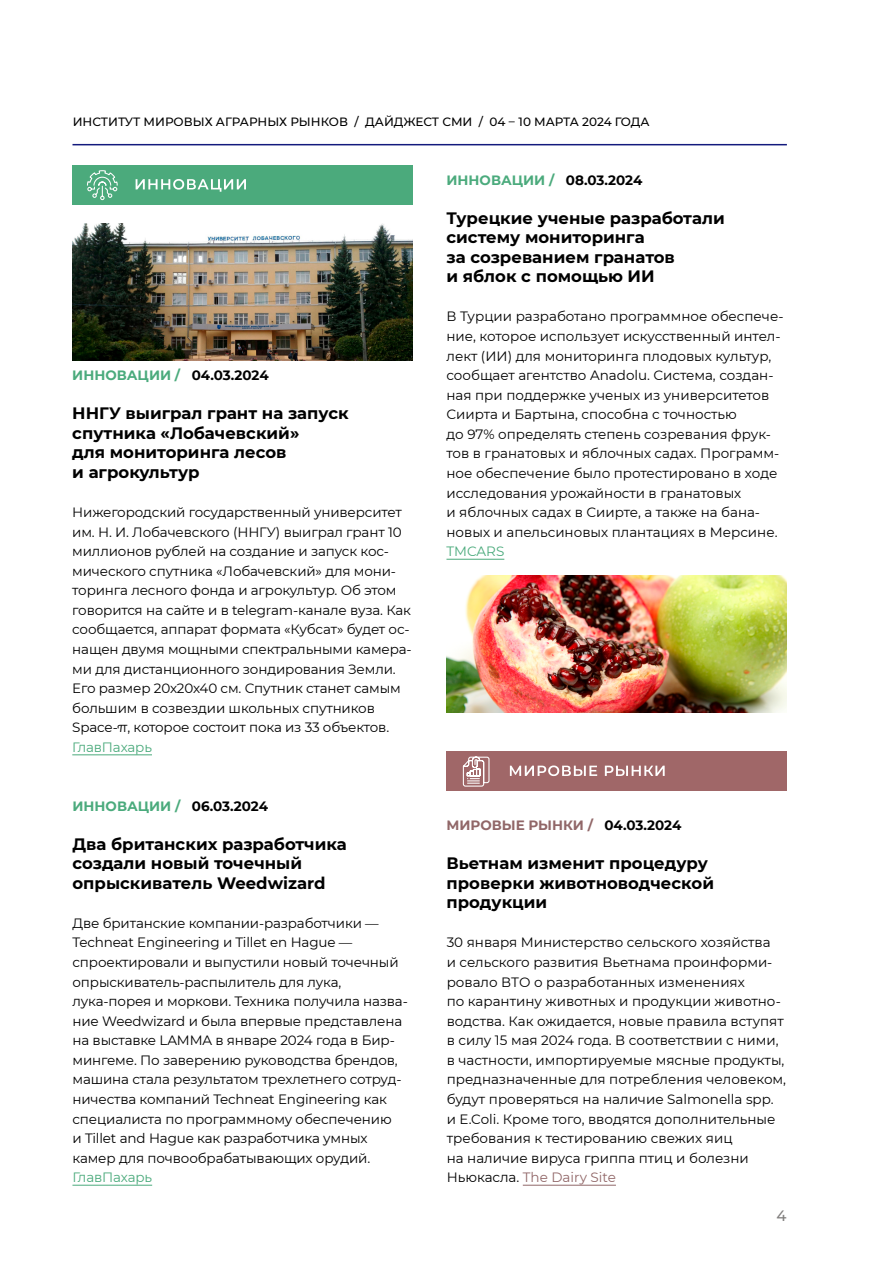
<style>
.page{position:relative;width:893px;height:1263px;background:#fff}
.page>*{position:absolute;margin:0;border:0;box-sizing:border-box;transform-origin:0 0}
.Заголовок_новости{font:700 16.5px/19.5px "Montserrat";color:#000}
.t1{font:500 15px "Montserrat";color:#817f7e}
.основной_текст{font:13.5px/19.5px "Montserrat";letter-spacing:-.01em;color:#000}
.даты_и_разделы{font:700 13.5px "Montserrat";color:#000}
.даты_и_разделы-2{font:700 13.5px "Montserrat";color:#916768}
.Дайджест_росс_сми{font:500 12px "Montserrat";color:#000}
.s1{color:#4baa7c}
.s2{color:#4bab7d}
.s3{color:#000}
.s4{color:#916768}
</style>
<div class="page">
<hr style="left:72px;top:144px;width:715px;height:1px;background:#131a7d">
<hr style="left:446px;top:559px;width:58px;height:1px;background:#4baa7c">
<hr style="left:72px;top:1185px;width:80px;height:1px;background:#4baa7c">
<img style="left:447px;top:576px;width:340px;height:137px">
<img style="left:72px;top:224px;width:341px;height:137px">
<hr style="left:72px;top:754px;width:80px;height:1px;background:#4baa7c">
<div style="left:72px;top:165px;width:340px;height:39px;background:#4baa7c"></div>
<svg style="left:136px;top:179px;width:110px;height:13px"></svg>
<svg style="left:87px;top:170px;width:31px;height:31px"></svg>
<hr style="left:523px;top:1185px;width:93px;height:1px;background:#916768">
<div style="left:446px;top:752px;width:341px;height:39px;background:#a06768"></div>
<svg style="left:510px;top:765px;width:87px;height:11px"></svg>
<svg style="left:605px;top:766px;width:60px;height:10px"></svg>
<svg style="left:462px;top:756px;width:28px;height:31px"></svg>
<p class="Дайджест_росс_сми" style="left:73px;top:113px;width:578px">ИНСТИТУТ МИРОВЫХ АГРАРНЫХ РЫНКОВ / ДАЙДЖЕСТ СМИ / 04 – 10 МАРТА 2024 ГОДА</p>
<p class="даты_и_разделы" style="left:446px;top:170px;width:197px"><span class="s1">ИН</span><span class="s2">НОВАЦ</span><span class="s1">ИИ /</span> 08.03.2024</p>
<p class="даты_и_разделы" style="left:72px;top:366px;width:198px"><span class="s1">ИН</span><span class="s2">НОВАЦ</span><span class="s1">ИИ /</span> 04.03.2024</p>
<p class="Заголовок_новости" style="left:72px;top:403px;width:278px">ННГУ выиграл грант на запуск спутника «Лобачевский»<br>для мониторинга лесов<br>и агрокультур</p>
<p class="основной_текст" style="left:72px;top:502px;width:341px">Нижегородский государственный университет им. Н. И. Лобачевского (ННГУ) выиграл грант 10 миллионов рублей на создание и запуск кос&shy;мического спутника «Лобачевский» для мони&shy;торинга лесного фонда и агрокультур. Об этом говорится на сайте и в telegram-канале вуза. Как сообщается, аппарат формата «Кубсат» будет ос&shy;нащен двумя мощными спектральными камера&shy;ми для дистанционного зондирования Земли.<br>Его размер 20х20х40 см. Спутник станет самым большим в созвездии школьных спутников Space-π, которое состоит пока из 33 объектов.<br><span class="s1">ГлавПахарь</span></p>
<p class="даты_и_разделы" style="left:72px;top:796px;width:197px"><span class="s1">ИН</span><span class="s2">НОВАЦ</span><span class="s1">ИИ /</span> 06.03.2024</p>
<p class="Заголовок_новости" style="left:72px;top:833px;width:276px">Два британских разработчика создали новый точечный опрыскиватель Weedwizard</p>
<p class="основной_текст" style="left:72px;top:913px;width:337px">Две британские компании-разработчики — Techneat Engineering и Tillet en Hague — спроектировали и выпустили новый точечный опрыскиватель-распылитель для лука, лука-порея и моркови. Техника получила назва&shy;ние Weedwizard и была впервые представлена на выставке LAMMA в январе 2024 года в Бир&shy;мингеме. По заверению руководства брендов, машина стала результатом трехлетнего сотруд&shy;ничества компаний Techneat Engineering как специалиста по программному обеспечению<br>и Tillet and Hague как разработчика умных камер для почвообрабатывающих орудий.<br><span class="s1">ГлавПахарь</span></p>
<p class="Заголовок_новости" style="left:446px;top:207px;width:280px">Турецкие ученые разработали систему мониторинга<br>за созреванием гранатов<br>и яблок с помощью ИИ</p>
<p class="основной_текст" style="left:446px;top:306px;width:339px">В Турции разработано программное обеспече&shy;ние, которое использует искусственный интел&shy;лект (ИИ) для мониторинга плодовых культур, сообщает агентство Anadolu. Система, создан&shy;ная при поддержке ученых из университетов Сиирта и Бартына, способна с точностью<br>до 97% определять степень созревания фрук&shy;тов в гранатовых и яблочных садах. Программ&shy;ное обеспечение было протестировано в ходе исследования урожайности в гранатовых<br>и яблочных садах в Сиирте, а также на бана&shy;новых и апельсиновых плантациях в Мерсине.<br><span class="s1">TMCARS</span></p>
<p class="даты_и_разделы-2" style="left:447px;top:815px;width:236px">МИРОВЫЕ РЫНКИ / <span class="s3">04.03.2024</span></p>
<p class="Заголовок_новости" style="left:447px;top:853px;width:269px">Вьетнам изменит процедуру проверки животноводческой продукции</p>
<p class="основной_текст" style="left:447px;top:932px;width:341px">30 января Министерство сельского хозяйства<br>и сельского развития Вьетнама проинформи&shy;ровало ВТО о разработанных изменениях<br>по карантину животных и продукции животно&shy;водства. Как ожидается, новые правила вступят в силу 15 мая 2024 года. В соответствии с ними, в частности, импортируемые мясные продукты, предназначенные для потребления человеком, будут проверяться на наличие Salmonella spp. и E.Coli. Кроме того, вводятся дополнительные требования к тестированию свежих яиц<br>на наличие вируса гриппа птиц и болезни Ньюкасла. <span class="s4">The Dairy Site</span></p>
<p class="t1" style="left:777px;top:1205px;width:12px">4</p>
</div>
